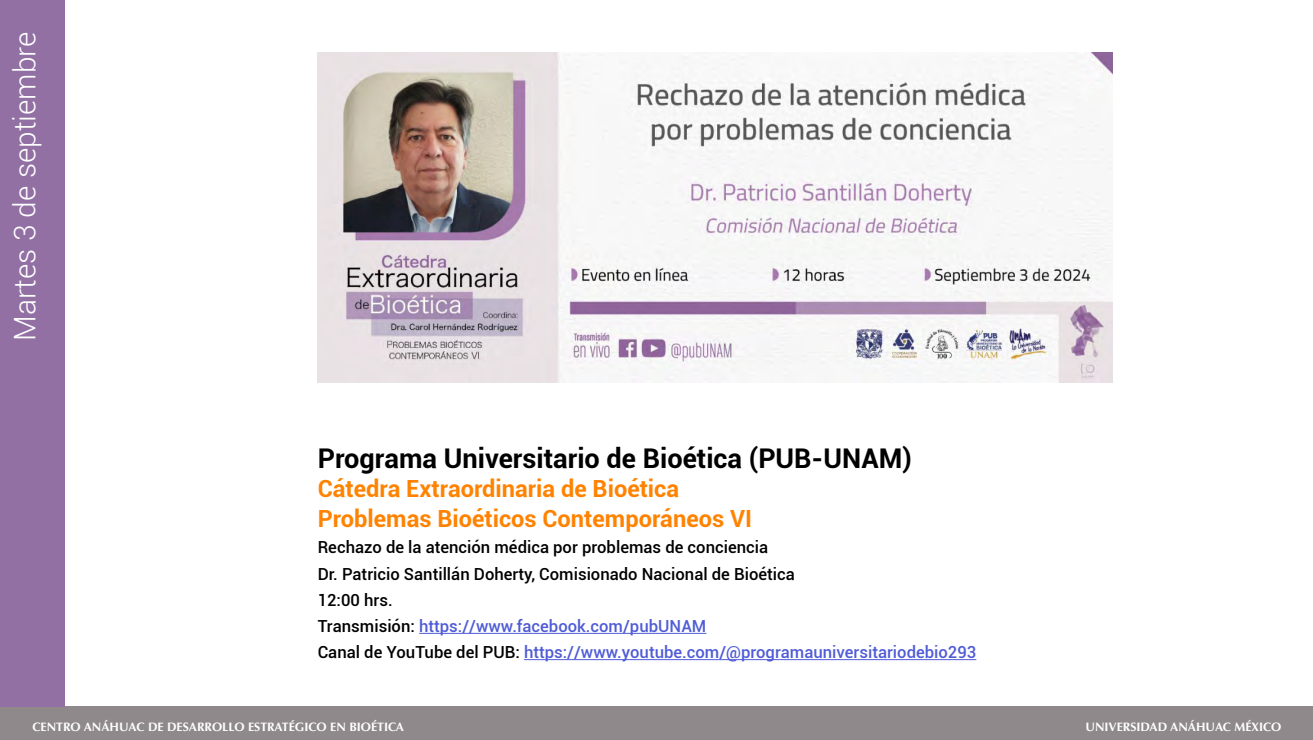
<style>
.page{position:relative;width:1313px;height:740px;background:#fff}
.page>*{position:absolute;margin:0;border:0;box-sizing:border-box;transform-origin:0 0}
.t1{font:300 29.75px "Roboto";color:#fff}
.t2{font:700 27.12px "Roboto";color:#000}
.t3{font:700 23.62px/29.8px "Roboto";color:#ff8300}
.t4{font:500 16.62px/26.2px "Roboto";color:#000}
.t5{font:700 12.25px "Optima";color:#fff}
.s1{color:#4f5cd6}
</style>
<div class="page">
<div style="left:0;top:706px;width:1312px;height:33px;background:#8f898b"></div>
<div style="left:0;top:0;width:65px;height:706px;background:#9270a4"></div>
<hr style="left:419px;top:632px;width:287px;height:1px;background:#4f5cd6">
<hr style="left:524px;top:659px;width:452px;height:1px;background:#4f5cd6">
<img style="left:318px;top:53px;width:794px;height:329px">
<h1 class="t1" style="left:4px;top:340px;width:310px;rotate:-90deg">Martes 3 de septiembre</h1>
<h2 class="t2" style="left:318px;top:438px;width:595px">Programa Universitario de Bioética (PUB-UNAM)</h2>
<h3 class="t3" style="left:318px;top:473px;width:436px">Cátedra Extraordinaria de Bioética<br>Problemas Bioéticos Contemporáneos VI</h3>
<p class="t4" style="left:318px;top:533px;width:660px">Rechazo de la atención médica por problemas de conciencia<br>Dr. Patricio Santillán Doherty, Comisionado Nacional de Bioética<br>12:00 hrs.<br>Transmisión: <span class="s1">https://www.facebook.com/pubUNAM<br></span>Canal de YouTube del PUB: <span class="s1">https://www.youtube.com/@programauniversitariodebio293</span></p>
<p class="t5" style="left:32px;top:719px;width:373px">CENTRO ANÁHUAC DE DESARROLLO ESTRATÉGICO EN BIOÉTICA</p>
<p class="t5" style="left:1085px;top:719px;width:197px">UNIVERSIDAD ANÁHUAC MÉXICO</p>
</div>
